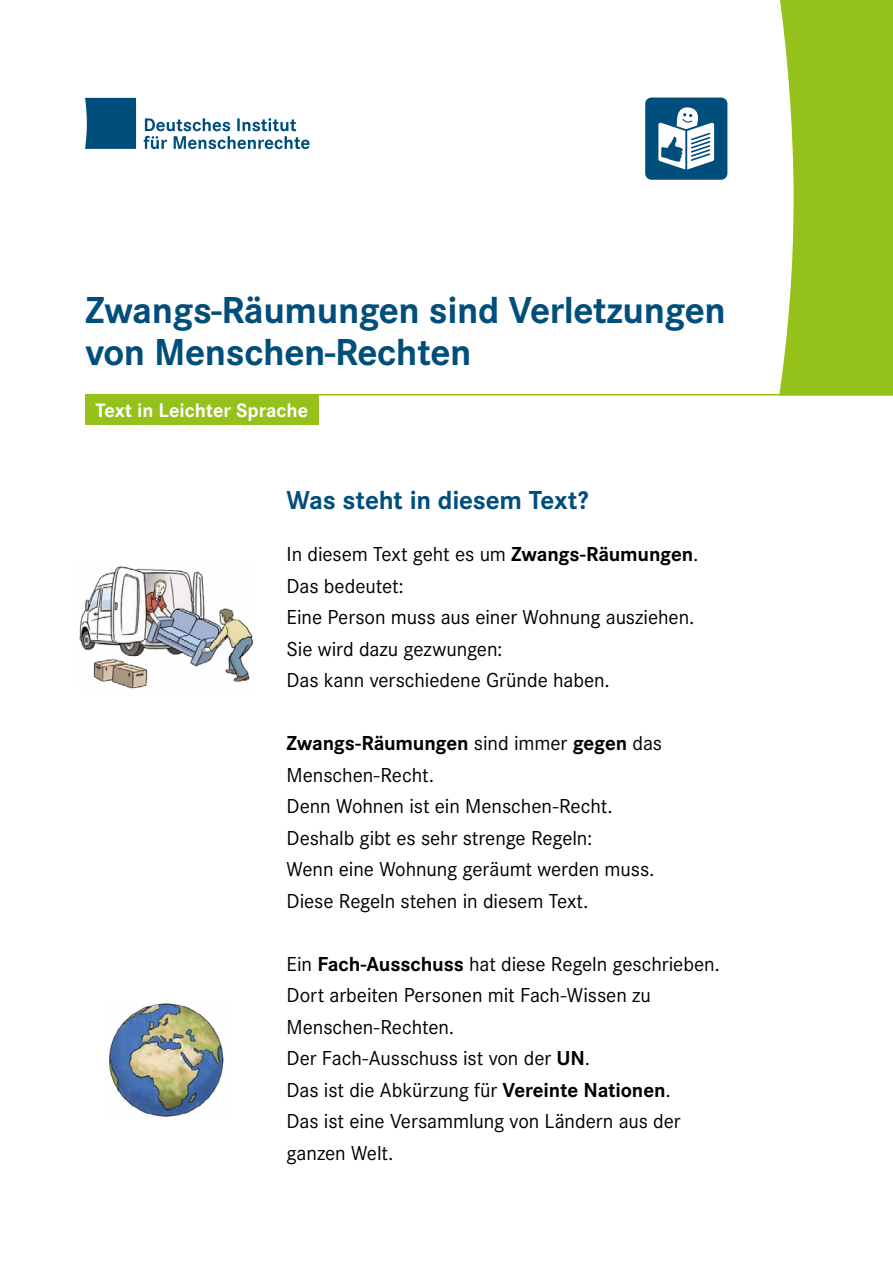
<style>
.page{position:relative;width:893px;height:1263px;background:#fff}
.page>*{position:absolute;margin:0;border:0;box-sizing:border-box;transform-origin:0 0}
.t1{font:700 39px/42px "Corporate S";letter-spacing:-.01em;color:#004e7b}
.t2{font:700 27px "Corporate S";letter-spacing:-.01em;color:#004e7b}
.t3{font:21px/31.5px "Corporate S";letter-spacing:-.005em;color:#000}
.t4{font:700 20.25px "Corporate S";color:#fff}
.s1{font-weight:700}
</style>
<div class="page">
<div style="left:85px;top:98px;width:51px;height:51px;background:#004e7b"></div>
<svg style="left:144px;top:118px;width:166px;height:31px"></svg>
<div style="left:85px;top:395px;width:234px;height:30px;background:#94c11a"></div>
<hr style="left:85px;top:394px;width:808px;height:1px;background:#94c11a">
<svg style="left:779px;top:0;width:114px;height:394px;background:#9dc62d"></svg>
<div style="left:645px;top:98px;width:82px;height:82px;background:#004e7c;border-radius:6px"></div>
<svg style="left:658px;top:107px;width:56px;height:63px"></svg>
<img style="left:79px;top:566px;width:175px;height:123px">
<img style="left:109px;top:1003px;width:115px;height:114px">
<p class="t1" style="left:85px;top:287px;width:642px">Zwangs-Räumungen sind Verletzungen von Menschen-Rechten</p>
<p class="t4" style="left:96px;top:396px;width:214px">Text in Leichter Sprache</p>
<h1 class="t2" style="left:287px;top:482px;width:303px">Was steht in diesem Text?</h1>
<p class="t3" style="left:287px;top:538px;width:413px">In diesem Text geht es um <span class="s1">Zwangs-Räumungen</span>.</p>
<p class="t3" style="left:287px;top:569px;width:119px">Das bedeutet:</p>
<p class="t3" style="left:287px;top:601px;width:409px">Eine Person muss aus einer Wohnung ausziehen.</p>
<p class="t3" style="left:287px;top:632px;width:217px">Sie wird dazu gezwungen:</p>
<p class="t3" style="left:287px;top:664px;width:325px">Das kann verschiedene Gründe haben.</p>
<p class="t3" style="left:287px;top:727px;width:377px"><span class="s1">Zwangs-Räumungen</span> sind immer <span class="s1">gegen</span> das<br>Menschen-Recht.</p>
<p class="t3" style="left:287px;top:790px;width:328px">Denn Wohnen ist ein Menschen-Recht.</p>
<p class="t3" style="left:287px;top:821px;width:307px">Deshalb gibt es sehr strenge Regeln:</p>
<p class="t3" style="left:287px;top:853px;width:369px">Wenn eine Wohnung geräumt werden muss.</p>
<p class="t3" style="left:287px;top:884px;width:303px">Diese Regeln stehen in diesem Text.</p>
<p class="t3" style="left:287px;top:947px;width:435px">Ein <span class="s1">Fach-Ausschuss</span> hat diese Regeln geschrieben.</p>
<p class="t3" style="left:287px;top:979px;width:366px">Dort arbeiten Personen mit Fach-Wissen zu<br>Menschen-Rechten.</p>
<p class="t3" style="left:287px;top:1042px;width:305px">Der Fach-Ausschuss ist von der <span class="s1">UN</span>.</p>
<p class="t3" style="left:287px;top:1073px;width:386px">Das ist die Abkürzung für <span class="s1">Vereinte Nationen</span>.</p>
<p class="t3" style="left:287px;top:1105px;width:396px">Das ist eine Versammlung von Ländern aus der ganzen Welt.</p>
</div>
